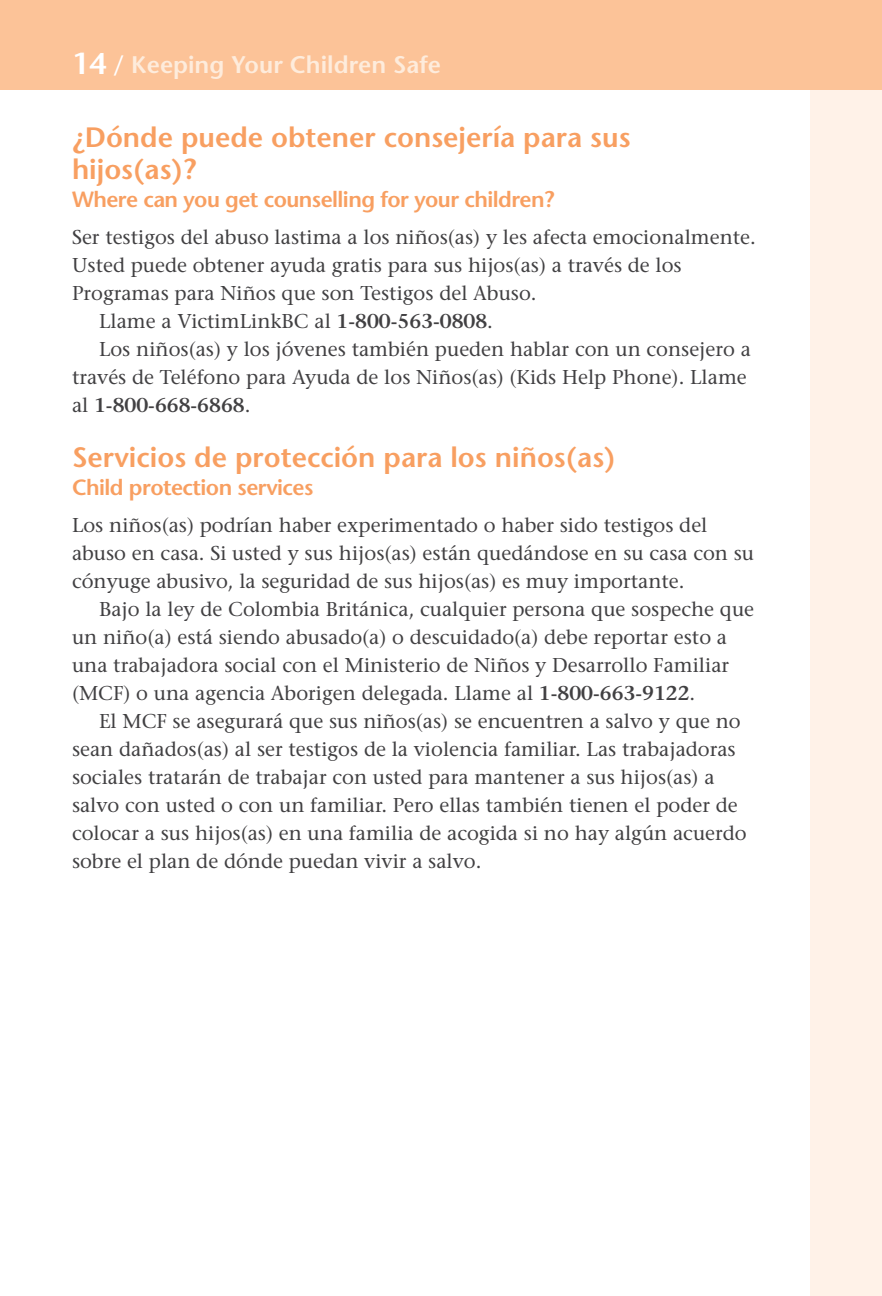
<style>
.page{position:relative;width:882px;height:1296px;background:#fff}
.page>*{position:absolute;margin:0;border:0;box-sizing:border-box;transform-origin:0 0}
.t1{font:600 28px/32px "Stone Sans Std";color:#f89f61}
.t2{font:600 24px "Stone Sans Std";color:#feecdc}
.t3{font:600 22px "Stone Sans Std";letter-spacing:-.025em;color:#f89f61}
.t4{font:500 20px/28px "Stone Serif Std";color:#414042}
.t5{font:600 20px "Stone Serif Std";color:#414042}
.s1{font-size:30px;color:#fff}
.s2{color:#fff}
.s3{font-weight:600}
.s4{font-weight:500}
</style>
<div class="page">
<div style="left:810px;top:90px;width:72px;height:1206px;background:#fff2e8"></div>
<div style="left:0;top:0;width:882px;height:90px;background:#fcc398"></div>
<p class="t2" style="left:72px;top:50px;width:370px"><span class="s1">14</span> <span class="s2">/</span> Keeping Your Children Safe</p>
<h1 class="t1" style="left:72px;top:121px;width:560px">¿Dónde puede obtener consejería para sus hijos(as)?</h1>
<p class="t3" style="left:72px;top:186px;width:484px">Where can you get counselling for your children?</p>
<p class="t4" style="left:72px;top:223px;width:685px">Ser testigos del abuso lastima a los niños(as) y les afecta emocionalmente.</p>
<p class="t4" style="left:72px;top:251px;width:611px">Usted puede obtener ayuda gratis para sus hijos(as) a través de los</p>
<p class="t4" style="left:72px;top:279px;width:466px">Programas para Niños que son Testigos del Abuso.</p>
<p class="t4" style="left:99px;top:307px;width:396px">Llame a VictimLinkBC al <span class="s3">1-800-563-0808</span>.</p>
<p class="t4" style="left:99px;top:335px;width:653px">Los niños(as) y los jóvenes también pueden hablar con un consejero a</p>
<p class="t4" style="left:72px;top:363px;width:676px">través de Teléfono para Ayuda de los Niños(as) (Kids Help Phone). Llame</p>
<p class="t5" style="left:72px;top:393px;width:180px"><span class="s4">al</span> 1-800-668-6868<span class="s4">.</span></p>
<h1 class="t1" style="left:72px;top:442px;width:545px">Servicios de protección para los niños(as)</h1>
<p class="t3" style="left:72px;top:474px;width:243px">Child protection services</p>
<p class="t4" style="left:72px;top:511px;width:684px">Los niños(as) podrían haber experimentado o haber sido testigos del abuso en casa. Si usted y sus hijos(as) están quedándose en su casa con su cónyuge abusivo, la seguridad de sus hijos(as) es muy importante.</p>
<p class="t4" style="left:72px;top:595px;width:684px;text-indent:27px">Bajo la ley de Colombia Británica, cualquier persona que sospeche que un niño(a) está siendo abusado(a) o descuidado(a) debe reportar esto a una trabajadora social con el Ministerio de Niños y Desarrollo Familiar (MCF) o una agencia Aborigen delegada. Llame al <span class="s3">1-800-663-9122</span>.</p>
<p class="t4" style="left:72px;top:707px;width:676px;text-indent:27px">El MCF se asegurará que sus niños(as) se encuentren a salvo y que no sean dañados(as) al ser testigos de la violencia familiar. Las trabajadoras sociales tratarán de trabajar con usted para mantener a sus hijos(as) a salvo con usted o con un familiar. Pero ellas también tienen el poder de colocar a sus hijos(as) en una familia de acogida si no hay algún acuerdo sobre el plan de dónde puedan vivir a salvo.</p>
</div>
